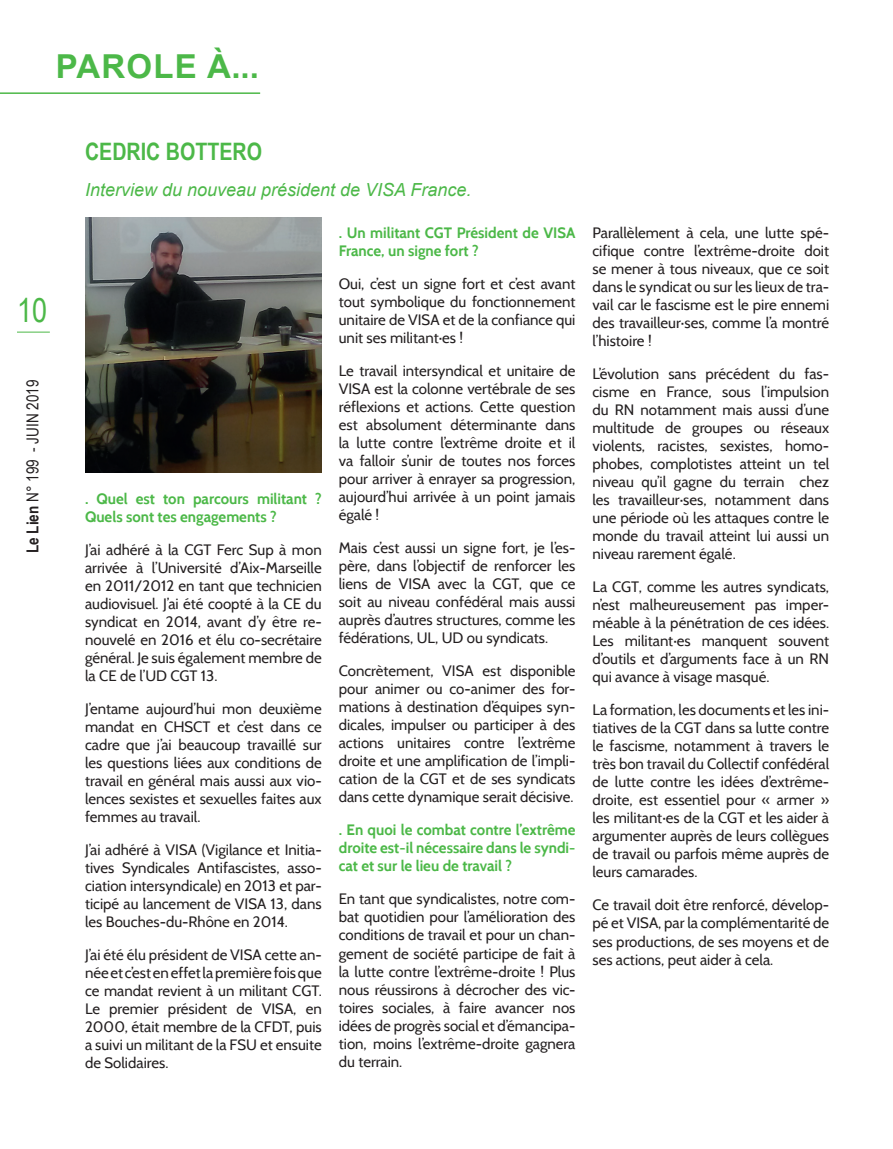
<style>
.page{position:relative;width:893px;height:1149px;background:#fff}
.page>*{position:absolute;margin:0;border:0;box-sizing:border-box;transform-origin:0 0}
.t1{font:700 33px "Arial";letter-spacing:.035em;color:#4cb848}
.t2{font:33px "Arial Narrow";color:#4cb848}
.t3{font:700 24px "Arial Narrow";color:#4cb848}
.t4{font:italic 18px "Arial";color:#4cb848}
.t5{font:16.5px "Arial Narrow";color:#231f20}
.t6{font:15px/18px "Cabin";color:#231f20;text-align:justify}
.t7{font:700 15px/18px "Cabin";color:#4cb848}
.s1{font-weight:700}
</style>
<div class="page">
<hr style="left:0;top:92px;width:260px;height:2px;background:#4cb848">
<hr style="left:17px;top:332px;width:33px;height:1px;background:#4cb848">
<img style="left:85px;top:217px;width:237px;height:255px">
<h1 class="t1" style="left:56px;top:43px;width:205px">PAROLE À...</h1>
<h1 class="t2" style="left:17px;top:286px;width:32px">10</h1>
<p class="t5" style="left:21px;top:553px;width:175px;rotate:-90deg"><span class="s1">Le Lien</span> N° 199 - JUIN 2019</p>
<h2 class="t3" style="left:85px;top:133px;width:179px">CEDRIC BOTTERO</h2>
<p class="t4" style="left:85px;top:178px;width:388px">Interview du nouveau président de VISA France.</p>
<p class="t7" style="left:85px;top:489px;width:238px">. Quel est ton parcours militant ?<br>Quels sont tes engagements ?</p>
<p class="t6" style="left:85px;top:540px;width:238px">J’ai adhéré à la CGT Ferc Sup à mon arrivée à l’Université d’Aix-Marseille en 2011/2012 en tant que technicien audiovisuel. J’ai été coopté à la CE du syndicat en 2014, avant d’y être re&shy;nouvelé en 2016 et élu co-secrétaire général. Je suis également membre de la CE de l’UD CGT 13.</p>
<p class="t6" style="left:85px;top:699px;width:238px">J’entame aujourd’hui mon deuxième mandat en CHSCT et c’est dans ce cadre que j’ai beaucoup travaillé sur les questions liées aux conditions de travail en général mais aussi aux vio&shy;lences sexistes et sexuelles faites aux femmes au travail.</p>
<p class="t6" style="left:85px;top:840px;width:238px">J’ai adhéré à VISA (Vigilance et Initia&shy;tives Syndicales Antifascistes, asso&shy;ciation intersyndicale) en 2013 et par&shy;ticipé au lancement de VISA 13, dans les Bouches-du-Rhône en 2014.</p>
<p class="t6" style="left:85px;top:945px;width:238px">J’ai été élu président de VISA cette an&shy;née et c’est en effet la première fois que ce mandat revient à un militant CGT.<br>Le premier président de VISA, en 2000, était membre de la CFDT, puis a suivi un militant de la FSU et ensuite de Solidaires.</p>
<p class="t7" style="left:339px;top:223px;width:238px">. Un militant CGT Président de VISA<br>France, un signe fort ?</p>
<p class="t6" style="left:339px;top:274px;width:238px">Oui, c’est un signe fort et c’est avant tout symbolique du fonctionnement unitaire de VISA et de la confiance qui unit ses militant·es !</p>
<p class="t6" style="left:339px;top:361px;width:238px">Le travail intersyndical et unitaire de VISA est la colonne vertébrale de ses réflexions et actions. Cette question est absolument déterminante dans la lutte contre l’extrême droite et il va falloir s’unir de toutes nos forces pour arriver à enrayer sa progression, aujourd’hui arrivée à un point jamais égalé !</p>
<p class="t6" style="left:339px;top:538px;width:238px">Mais c’est aussi un signe fort, je l’es&shy;père, dans l’objectif de renforcer les liens de VISA avec la CGT, que ce soit au niveau confédéral mais aussi auprès d’autres structures, comme les fédérations, UL, UD ou syndicats.</p>
<p class="t6" style="left:339px;top:661px;width:238px">Concrètement, VISA est disponible pour animer ou co-animer des for&shy;mations à destination d’équipes syn&shy;dicales, impulser ou participer à des actions unitaires contre l’extrême droite et une amplification de l’impli&shy;cation de la CGT et de ses syndicats dans cette dynamique serait décisive.</p>
<p class="t7" style="left:339px;top:820px;width:238px;text-align:justify">. En quoi le combat contre l’extrême droite est-il nécessaire dans le syndi&shy;cat et sur le lieu de travail ?</p>
<p class="t6" style="left:339px;top:889px;width:238px">En tant que syndicalistes, notre com&shy;bat quotidien pour l’amélioration des conditions de travail et pour un chan&shy;gement de société participe de fait à la lutte contre l’extrême-droite ! Plus nous réussirons à décrocher des vic&shy;toires sociales, à faire avancer nos idées de progrès social et d’émancipa&shy;tion, moins l’extrême-droite gagnera du terrain.</p>
<p class="t6" style="left:592px;top:223px;width:238px">Parallèlement à cela, une lutte spé&shy;cifique contre l’extrême-droite doit se mener à tous niveaux, que ce soit dans le syndicat ou sur les lieux de tra&shy;vail car le fascisme est le pire ennemi des travailleur·ses, comme l’a montré l’histoire !</p>
<p class="t6" style="left:592px;top:364px;width:238px">L’évolution sans précédent du fas&shy;cisme en France, sous l’impulsion du RN notamment mais aussi d’une multitude de groupes ou réseaux violents, racistes, sexistes, homo&shy;phobes, complotistes atteint un tel niveau qu’il gagne du terrain chez les travailleur·ses, notamment dans une période où les attaques contre le monde du travail atteint lui aussi un niveau rarement égalé.</p>
<p class="t6" style="left:592px;top:577px;width:238px">La CGT, comme les autres syndicats, n’est malheureusement pas imper&shy;méable à la pénétration de ces idées.<br>Les militant·es manquent souvent d’outils et d’arguments face à un RN qui avance à visage masqué.</p>
<p class="t6" style="left:592px;top:700px;width:238px">La formation, les documents et les ini&shy;tiatives de la CGT dans sa lutte contre le fascisme, notamment à travers le très bon travail du Collectif confédéral de lutte contre les idées d’extrême&shy;droite, est essentiel pour « armer » les militant·es de la CGT et les aider à argumenter auprès de leurs collègues de travail ou parfois même auprès de leurs camarades.</p>
<p class="t6" style="left:592px;top:895px;width:238px">Ce travail doit être renforcé, dévelop&shy;pé et VISA, par la complémentarité de ses productions, de ses moyens et de ses actions, peut aider à cela.</p>
</div>
